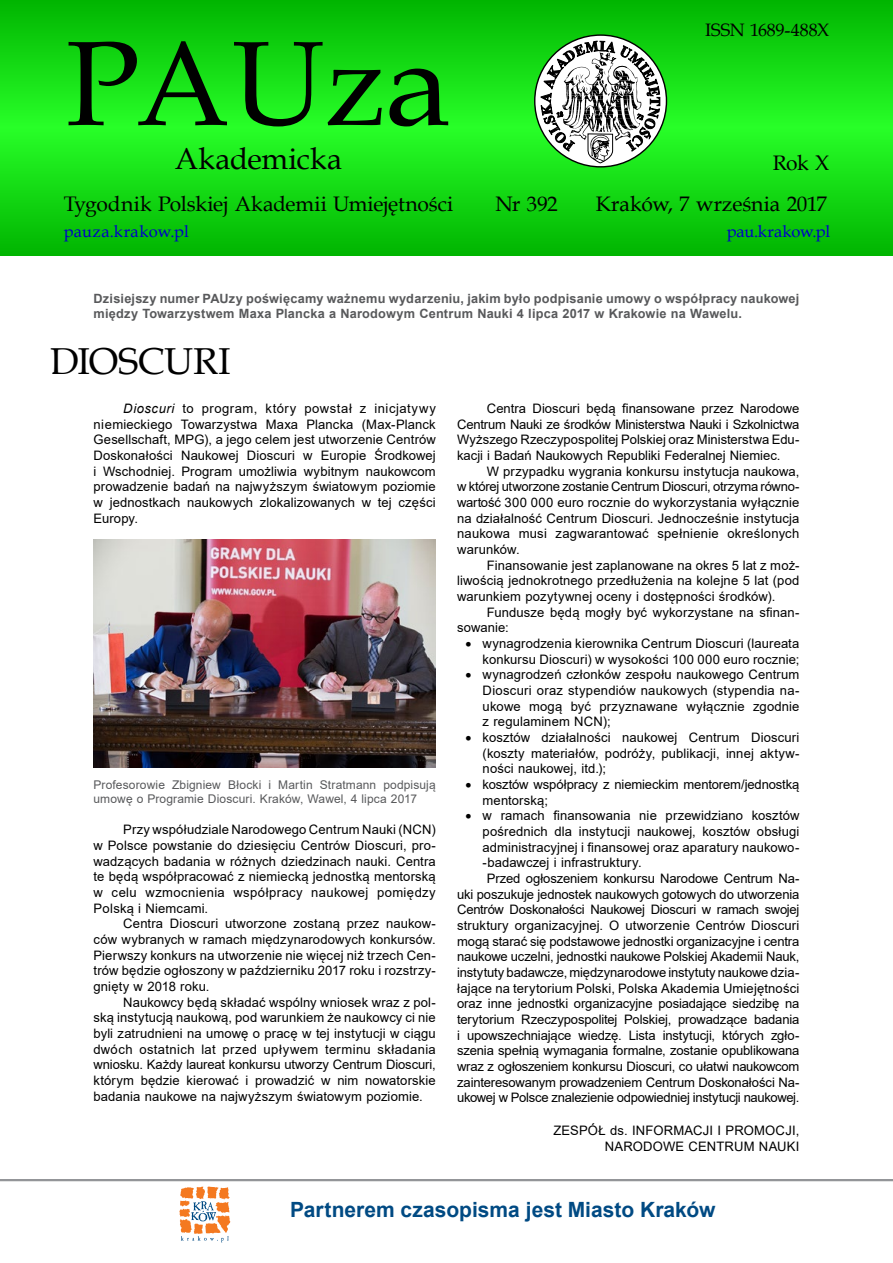
<style>
.page{position:relative;width:893px;height:1263px;background:#fff}
.page>*{position:absolute;margin:0;border:0;box-sizing:border-box;transform-origin:0 0}
.t1{font:120px "Book Antiqua";color:#000}
.t2{font:37.5px "Book Antiqua";letter-spacing:-.005em;color:#000}
.t3{font:30px "Book Antiqua";color:#000}
.t4{font:21px/41.4px "Book Antiqua";letter-spacing:-.01em;color:#000;text-align:right}
.t5{font:700 21px "Arial";color:#004a83}
.t6{font:18px "Book Antiqua";letter-spacing:-.005em;color:#000}
.t7{font:16.5px "Book Antiqua";letter-spacing:.005em;color:#0000c8}
.t8{font:13.05px/15.6px "Arial";color:#000;text-align:justify}
.t9{font:13.05px "Arial";letter-spacing:-.02em;color:#000}
.t10{font:13.05px "Arial";letter-spacing:-.025em;color:#000}
.t11{font:700 12.75px/15.3px "Arial";letter-spacing:.015em;color:#58595b}
.t12{font:12px/13.5px "Arial";letter-spacing:.015em;color:#58595b}
.s1{font-style:italic}
</style>
<div class="page">
<hr style="left:0;top:1179px;width:893px;height:2px;background:#939598">
<svg style="left:179px;top:1186px;width:51px;height:56px"></svg>
<svg style="left:0;top:0;width:893px;height:255px;background:#13d813"></svg>
<svg style="left:535px;top:35px;width:131px;height:132px"></svg>
<svg style="left:540px;top:32px;width:120px;height:131px"></svg>
<img style="left:93px;top:539px;width:343px;height:228px">
<h1 class="t1" style="left:66px;top:1px;width:387px">PAUza</h1>
<h3 class="t3" style="left:175px;top:138px;width:169px">Akademicka</h3>
<h3 class="t4" style="left:64px;top:183px;width:391px">Tygodnik Polskiej Akademii Umiejętności</h3>
<h3 class="t4" style="left:495px;top:183px;width:64px">Nr 392</h3>
<h3 class="t6" style="left:705px;top:18px;width:126px">ISSN 1689-488X</h3>
<h3 class="t4" style="left:596px;top:141px;width:235px">Rok X<br>Kraków, 7 września 2017</h3>
<p class="t7" style="left:64px;top:220px;width:127px">pauza.krakow.pl</p>
<p class="t7" style="left:727px;top:219px;width:105px">pau.krakow.pl</p>
<p class="t11" style="left:94px;top:291px;width:707px">Dzisiejszy numer PAUzy poświęcamy ważnemu wydarzeniu, jakim było podpisanie umowy o współpracy naukowej między Towarzystwem Maxa Plancka a Narodowym Centrum Nauki 4 lipca 2017 w Krakowie na Wawelu.</p>
<h2 class="t2" style="left:50px;top:335px;width:182px">DIOSCURI</h2>
<p class="t8" style="left:94px;top:401px;width:344px;text-indent:30px"><span class="s1">Dioscuri</span> to program, który powstał z inicjatywy niemieckiego Towarzystwa Maxa Plancka (Max-Planck Gesellschaft, MPG), a jego celem jest utworzenie Centrów Doskonałości Naukowej Dioscuri w Europie Środkowej i Wschodniej. Program umożliwia wybitnym naukowcom prowadzenie badań na najwyższym światowym poziomie w jednostkach naukowych zlokalizowanych w tej części Europy.</p>
<p class="t12" style="left:94px;top:778px;width:344px">Profesorowie Zbigniew Błocki i Martin Stratmann podpisują umowę o Programie Dioscuri. Kraków, Wawel, 4 lipca 2017</p>
<p class="t8" style="left:94px;top:822px;width:344px;text-indent:30px">Przy współudziale Narodowego Centrum Nauki (NCN) w Polsce powstanie do dziesięciu Centrów Dioscuri, pro&shy;wadzących badania w różnych dziedzinach nauki. Centra te będą współpracować z niemiecką jednostką mentorską w celu wzmocnienia współpracy naukowej pomiędzy Polską i Niemcami.</p>
<p class="t8" style="left:94px;top:916px;width:344px;text-indent:30px">Centra Dioscuri utworzone zostaną przez naukow&shy;ców wybranych w ramach międzynarodowych konkursów.<br>Pierwszy konkurs na utworzenie nie więcej niż trzech Cen&shy;trów będzie ogłoszony w październiku 2017 roku i rozstrzy&shy;gnięty w 2018 roku.</p>
<p class="t8" style="left:94px;top:994px;width:344px;text-indent:30px">Naukowcy będą składać wspólny wniosek wraz z pol&shy;ską instytucją naukową, pod warunkiem że naukowcy ci nie byli zatrudnieni na umowę o pracę w tej instytucji w ciągu dwóch ostatnich lat przed upływem terminu składania wniosku. Każdy laureat konkursu utworzy Centrum Dioscuri, którym będzie kierować i prowadzić w nim nowatorskie badania naukowe na najwyższym światowym poziomie.</p>
<p class="t8" style="left:457px;top:401px;width:344px;text-indent:30px">Centra Dioscuri będą finansowane przez Narodowe Centrum Nauki ze środków Ministerstwa Nauki i Szkolnictwa Wyższego Rzeczypospolitej Polskiej oraz Ministerstwa Edu&shy;kacji i Badań Naukowych Republiki Federalnej Niemiec.</p>
<p class="t8" style="left:457px;top:463px;width:344px;text-indent:30px">W przypadku wygrania konkursu instytucja naukowa, w której utworzone zostanie Centrum Dioscuri, otrzyma równo&shy;wartość 300 000 euro rocznie do wykorzystania wyłącznie na działalność Centrum Dioscuri. Jednocześnie instytucja naukowa musi zagwarantować spełnienie określonych warunków.</p>
<p class="t8" style="left:457px;top:557px;width:344px;text-indent:30px">Finansowanie jest zaplanowane na okres 5 lat z moż&shy;liwością jednokrotnego przedłużenia na kolejne 5 lat (pod warunkiem pozytywnej oceny i dostępności środków).</p>
<p class="t8" style="left:457px;top:604px;width:344px;text-indent:30px">Fundusze będą mogły być wykorzystane na sfinan&shy;sowanie:</p>
<p class="t8" style="left:466px;top:636px;width:335px;text-align:right">• wynagrodzenia kierownika Centrum Dioscuri (laureata konkursu Dioscuri) w wysokości 100 000 euro rocznie;</p>
<p class="t8" style="left:483px;top:667px;width:318px;text-indent:-17px">• wynagrodzeń członków zespołu naukowego Centrum Dioscuri oraz stypendiów naukowych (stypendia na&shy;ukowe mogą być przyznawane wyłącznie zgodnie z regulaminem NCN);</p>
<p class="t8" style="left:483px;top:729px;width:318px;text-indent:-17px">• kosztów działalności naukowej Centrum Dioscuri (koszty materiałów, podróży, publikacji, innej aktyw&shy;ności naukowej, itd.);</p>
<p class="t8" style="left:483px;top:776px;width:318px;text-indent:-17px">• kosztów współpracy z niemieckim mentorem/jednostką mentorską;</p>
<p class="t8" style="left:466px;top:808px;width:335px">• w ramach finansowania nie przewidziano kosztów</p>
<p class="t8" style="left:483px;top:823px;width:318px">pośrednich dla instytucji naukowej, kosztów obsługi</p>
<p class="t8" style="left:483px;top:839px;width:318px">administracyjnej i finansowej oraz aparatury naukowo-</p>
<p class="t8" style="left:483px;top:855px;width:161px">-badawczej i infrastruktury.</p>
<p class="t8" style="left:487px;top:870px;width:314px">Przed ogłoszeniem konkursu Narodowe Centrum Na-</p>
<p class="t8" style="left:457px;top:886px;width:344px">uki poszukuje jednostek naukowych gotowych do utworzenia</p>
<p class="t9" style="left:457px;top:901px;width:344px">Centrów Doskonałości Naukowej Dioscuri w ramach swojej</p>
<p class="t8" style="left:457px;top:917px;width:344px">struktury organizacyjnej. O utworzenie Centrów Dioscuri</p>
<p class="t8" style="left:457px;top:933px;width:344px">mogą starać się podstawowe jednostki organizacyjne i centra</p>
<p class="t8" style="left:457px;top:949px;width:344px">naukowe uczelni, jednostki naukowe Polskiej Akademii Nauk,</p>
<p class="t8" style="left:457px;top:964px;width:344px">instytuty badawcze, międzynarodowe instytuty naukowe dzia-</p>
<p class="t8" style="left:457px;top:980px;width:344px">łające na terytorium Polski, Polska Akademia Umiejętności</p>
<p class="t8" style="left:457px;top:996px;width:344px">oraz inne jednostki organizacyjne posiadające siedzibę na</p>
<p class="t8" style="left:457px;top:1011px;width:344px">terytorium Rzeczypospolitej Polskiej, prowadzące badania</p>
<p class="t8" style="left:457px;top:1027px;width:344px">i upowszechniające wiedzę. Lista instytucji, których zgło-</p>
<p class="t8" style="left:457px;top:1043px;width:344px">szenia spełnią wymagania formalne, zostanie opublikowana</p>
<p class="t9" style="left:457px;top:1057px;width:344px">wraz z ogłoszeniem konkursu Dioscuri, co ułatwi naukowcom</p>
<p class="t8" style="left:457px;top:1074px;width:344px">zainteresowanym prowadzeniem Centrum Doskonałości Na-</p>
<p class="t10" style="left:457px;top:1089px;width:344px">ukowej w Polsce znalezienie odpowiedniej instytucji naukowej.</p>
<p class="t8" style="left:553px;top:1122px;width:247px;text-align:right">ZESPÓŁ ds. INFORMACJI I PROMOCJI,<br>NARODOWE CENTRUM NAUKI</p>
<h3 class="t5" style="left:290px;top:1194px;width:427px">Partnerem czasopisma jest Miasto Kraków</h3>
</div>
